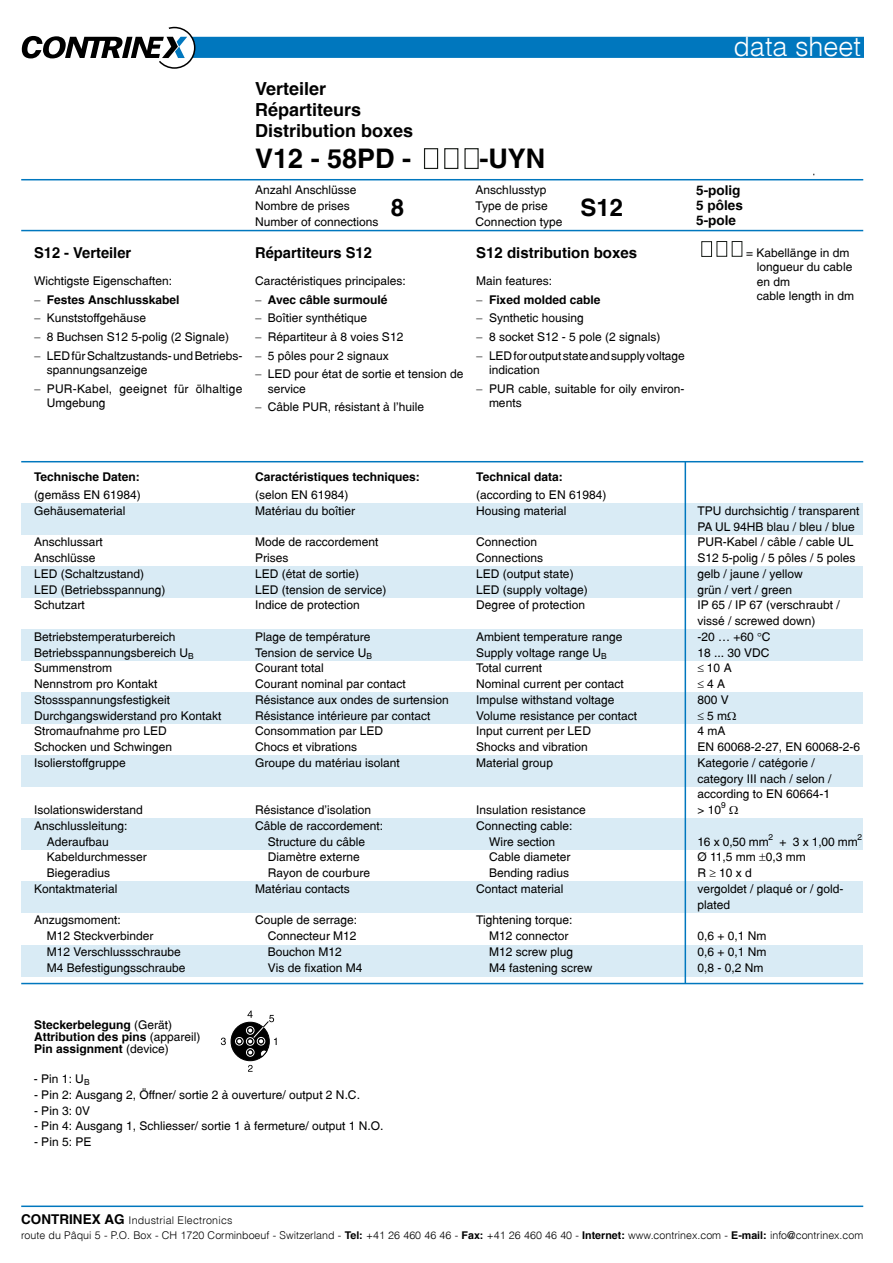
<style>
.page{position:relative;width:893px;height:1263px;background:#fff}
.page>*{position:absolute;margin:0;border:0;box-sizing:border-box;transform-origin:0 0}
.t1{font:700 27px "Switzerland";color:#000}
.t2{font:27px "Switzerland Light Plain";color:#fff}
.t3{font:700 24px "Switzerland";color:#000}
.t4{font:700 18px/21px "Switzerland";color:#000}
.t5{font:700 15px "Switzerland";color:#000}
.t6{font:700 13.5px/15px "Switzerland";color:#000}
.t7{font:12px/15.8px "Switzerland Plain";color:#000}
.t8{font:700 12px/12px "Switzerland";color:#000}
.t9{font:12px/18.6px "Switzerland Plain";letter-spacing:.02em;color:#000}
.t10{font:10.65px/14.4px "Switzerland Light Plain";color:#000}
.t11{font:8.4px "Switzerland Plain";color:#000}
.s1{font-family:"Switzerland Plain";font-weight:400}
.s2{font-family:"Switzerland";font-weight:700;font-size:13.5px}
.s3{font-family:"Switzerland";font-weight:700}
</style>
<div class="page">
<hr style="left:21px;top:1205px;width:842px;height:2px;background:#0077be">
<hr style="left:21px;top:179px;width:842px;height:1px;background:#0077be">
<hr style="left:21px;top:230px;width:842px;height:1px;background:#0077be">
<hr style="left:21px;top:461px;width:842px;height:1px;background:#0077be">
<div style="left:21px;top:567px;width:842px;height:31px;background:#d9ebf5"></div>
<div style="left:21px;top:504px;width:842px;height:31px;background:#d9ebf5"></div>
<div style="left:21px;top:756px;width:842px;height:31px;background:#d9ebf5"></div>
<div style="left:21px;top:819px;width:842px;height:31px;background:#d9ebf5"></div>
<div style="left:21px;top:882px;width:842px;height:31px;background:#d9ebf5"></div>
<div style="left:21px;top:630px;width:842px;height:31px;background:#d9ebf5"></div>
<div style="left:21px;top:693px;width:842px;height:31px;background:#d9ebf5"></div>
<div style="left:21px;top:945px;width:842px;height:31px;background:#d9ebf5"></div>
<hr style="left:685px;top:461px;width:1px;height:523px;background:#0077be">
<hr style="left:21px;top:983px;width:842px;height:1px;background:#0077be">
<svg style="left:22px;top:27px;width:841px;height:42px"></svg>
<div style="left:231px;top:1022px;width:38px;height:39px;background:#000;border-radius:50%"></div>
<div style="left:231px;top:1022px;width:39px;height:39px;border:1px solid #000;border-radius:50%"></div>
<svg style="left:221px;top:1037px;width:5px;height:8px"></svg>
<svg style="left:248px;top:1065px;width:5px;height:7px"></svg>
<div style="left:235px;top:1037px;width:8px;height:8px;border:1px solid #fff;border-radius:50%"></div>
<svg style="left:237px;top:1010px;width:40px;height:47px"></svg>
<div style="left:701px;top:241px;width:11px;height:16px;border:1px solid #181c18"></div>
<div style="left:716px;top:241px;width:11px;height:16px;border:1px solid #181c18"></div>
<div style="left:732px;top:241px;width:10px;height:16px;border:1px solid #181c18"></div>
<div style="left:424px;top:148px;width:14px;height:21px;border:1px solid #181c18"></div>
<div style="left:444px;top:148px;width:14px;height:21px;border:1px solid #181c18"></div>
<div style="left:464px;top:148px;width:15px;height:21px;border:1px solid #181c18"></div>
<h3 class="t4" style="left:255px;top:78px;width:160px">Verteiler<br>Répartiteurs<br>Distribution boxes</h3>
<h1 class="t1" style="left:255px;top:143px;width:158px">V12 - 58PD -</h1>
<h1 class="t1" style="left:479px;top:143px;width:68px">-UYN</h1>
<p class="t7" style="left:255px;top:182px;width:103px">Anzahl Anschlüsse</p>
<p class="t7" style="left:476px;top:182px;width:72px">Anschlusstyp</p>
<p class="t7" style="left:255px;top:198px;width:96px">Nombre de prises</p>
<p class="t7" style="left:476px;top:198px;width:74px">Type de prise</p>
<p class="t7" style="left:255px;top:213px;width:125px">Number of connections</p>
<p class="t7" style="left:476px;top:213px;width:88px">Connection type</p>
<h2 class="t3" style="left:391px;top:193px;width:15px">8</h2>
<h2 class="t3" style="left:580px;top:193px;width:44px">S12</h2>
<p class="t5" style="left:34px;top:244px;width:99px">S12 - Verteiler</p>
<p class="t5" style="left:255px;top:244px;width:118px">Répartiteurs S12</p>
<p class="t5" style="left:476px;top:244px;width:162px">S12 distribution boxes</p>
<p class="t7" style="left:34px;top:273px;width:140px">Wichtigste Eigenschaften:</p>
<p class="t8" style="left:34px;top:293px;width:147px">− Festes Anschlusskabel</p>
<p class="t7" style="left:34px;top:309px;width:210px;line-height:18.6px">− Kunststoffgehäuse<br>− 8 Buchsen S12 5-polig (2 Signale)<br>− LED für Schaltzustands- und Betriebs-</p>
<p class="t9" style="left:34px;top:360px;width:210px;text-indent:13px">spannungsanzeige<br>− PUR-Kabel, geeignet für ölhaltige</p>
<p class="t7" style="left:47px;top:395px;width:60px">Umgebung</p>
<p class="t7" style="left:255px;top:273px;width:152px">Caractéristiques principales:</p>
<p class="t8" style="left:255px;top:293px;width:134px">− Avec câble surmoulé</p>
<p class="t7" style="left:255px;top:309px;width:210px;line-height:18.6px">− Boîtier synthétique<br>− Répartiteur à 8 voies S12<br>− 5 pôles pour 2 signaux<br>− LED pour état de sortie et tension de</p>
<p class="t7" style="left:255px;top:379px;width:170px;line-height:18.6px;text-indent:13px">service<br>− Câble PUR, résistant à l'huile</p>
<p class="t7" style="left:476px;top:273px;width:78px">Main features:</p>
<p class="t8" style="left:476px;top:293px;width:126px">− Fixed molded cable</p>
<p class="t7" style="left:476px;top:309px;width:210px;line-height:18.6px">− Synthetic housing<br>− 8 socket S12 - 5 pole (2 signals)<br>− LED for output state and supply voltage</p>
<p class="t7" style="left:476px;top:360px;width:209px;line-height:18.6px;text-indent:13px">indication<br>− PUR cable, suitable for oily environ-</p>
<p class="t7" style="left:489px;top:395px;width:34px">ments</p>
<h1 class="t2" style="left:733px;top:29px;width:129px">data sheet</h1>
<p class="t6" style="left:696px;top:183px;width:48px">5-polig<br>5 pôles<br>5-pole</p>
<p class="t7" style="left:757px;top:245px;width:99px;line-height:14.4px;text-indent:-11px">= Kabellänge in dm longueur du cable en dm<br>cable length in dm</p>
<p class="t8" style="left:34px;top:471px;width:107px">Technische Daten:</p>
<p class="t7" style="left:34px;top:487px;width:108px">(gemäss EN 61984)<br>Gehäusematerial</p>
<p class="t7" style="left:34px;top:534px;width:133px">Anschlussart<br>Anschlüsse<br>LED (Schaltzustand)<br>LED (Betriebsspannung)<br>Schutzart</p>
<p class="t7" style="left:34px;top:629px;width:189px">Betriebstemperaturbereich<br>Betriebsspannungsbereich U<sub>B<br></sub>Summenstrom<br>Nennstrom pro Kontakt<br>Stossspannungsfestigkeit<br>Durchgangswiderstand pro Kontakt<br>Stromaufnahme pro LED<br>Schocken und Schwingen<br>Isolierstoffgruppe</p>
<p class="t7" style="left:34px;top:802px;width:110px">Isolationswiderstand</p>
<p class="t7" style="left:34px;top:818px;width:95px">Anschlussleitung:</p>
<p class="t7" style="left:47px;top:833px;width:64px">Aderaufbau</p>
<p class="t7" style="left:47px;top:849px;width:102px">Kabeldurchmesser</p>
<p class="t7" style="left:47px;top:865px;width:65px">Biegeradius</p>
<p class="t7" style="left:34px;top:881px;width:85px">Kontaktmaterial</p>
<p class="t7" style="left:47px;top:912px;width:140px;text-indent:-13px">Anzugsmoment:<br>M12 Steckverbinder<br>M12 Verschlussschraube<br>M4 Befestigungsschraube</p>
<p class="t8" style="left:34px;top:1019px;width:168px">Steckerbelegung <span class="s1">(Gerät)<br></span>Attribution des pins <span class="s1">(appareil)<br></span>Pin assignment <span class="s1">(device)</span></p>
<p class="t8" style="left:255px;top:471px;width:166px">Caractéristiques techniques:</p>
<p class="t7" style="left:255px;top:487px;width:102px">(selon EN 61984)<br>Matériau du boîtier</p>
<p class="t7" style="left:255px;top:534px;width:133px">Mode de raccordement<br>Prises<br>LED (état de sortie)<br>LED (tension de service)<br>Indice de protection</p>
<p class="t7" style="left:255px;top:629px;width:195px">Plage de température<br>Tension de service U<sub>B<br></sub>Courant total<br>Courant nominal par contact<br>Résistance aux ondes de surtension<br>Résistance intérieure par contact<br>Consommation par LED<br>Chocs et vibrations<br>Groupe du matériau isolant</p>
<p class="t7" style="left:255px;top:802px;width:118px">Résistance d'isolation</p>
<p class="t7" style="left:255px;top:818px;width:130px">Câble de raccordement:</p>
<p class="t7" style="left:268px;top:833px;width:99px">Structure du câble</p>
<p class="t7" style="left:268px;top:849px;width:94px">Diamètre externe</p>
<p class="t7" style="left:268px;top:865px;width:104px">Rayon de courbure</p>
<p class="t7" style="left:255px;top:881px;width:96px">Matériau contacts</p>
<p class="t7" style="left:268px;top:912px;width:96px;text-indent:-13px">Couple de serrage:<br>Connecteur M12<br>Bouchon M12<br>Vis de fixation M4</p>
<p class="t7" style="left:34px;top:1071px;width:57px">- Pin 1: U<sub>B</sub></p>
<p class="t7" style="left:34px;top:1086px;width:327px">- Pin 2: Ausgang 2, Öffner/ sortie 2 à ouverture/ output 2 N.C.</p>
<p class="t7" style="left:34px;top:1102px;width:58px">- Pin 3: 0V</p>
<p class="t7" style="left:34px;top:1118px;width:351px">- Pin 4: Ausgang 1, Schliesser/ sortie 1 à fermeture/ output 1 N.O.</p>
<p class="t7" style="left:34px;top:1134px;width:59px">- Pin 5: PE</p>
<p class="t8" style="left:476px;top:471px;width:88px">Technical data:</p>
<p class="t7" style="left:476px;top:487px;width:132px">(according to EN 61984)<br>Housing material</p>
<p class="t7" style="left:476px;top:534px;width:113px">Connection<br>Connections<br>LED (output state)<br>LED (supply voltage)<br>Degree of protection</p>
<p class="t7" style="left:476px;top:629px;width:162px">Ambient temperature range<br>Supply voltage range U<sub>B<br></sub>Total current<br>Nominal current per contact<br>Impulse withstand voltage<br>Volume resistance per contact<br>Input current per LED<br>Shocks and vibration<br>Material group</p>
<p class="t7" style="left:476px;top:802px;width:111px">Insulation resistance</p>
<p class="t7" style="left:476px;top:818px;width:98px">Connecting cable:</p>
<p class="t7" style="left:489px;top:833px;width:68px">Wire section</p>
<p class="t7" style="left:489px;top:849px;width:83px">Cable diameter</p>
<p class="t7" style="left:489px;top:865px;width:82px">Bending radius</p>
<p class="t7" style="left:476px;top:881px;width:89px">Contact material</p>
<p class="t7" style="left:489px;top:912px;width:105px;text-indent:-13px">Tightening torque:<br>M12 connector<br>M12 screw plug<br>M4 fastening screw</p>
<p class="t7" style="left:697px;top:503px;width:164px">TPU durchsichtig / transparent<br>PA UL 94HB blau / bleu / blue<br>PUR-Kabel / câble / cable UL<br>S12 5-polig / 5 pôles / 5 poles gelb / jaune / yellow<br>grün / vert / green<br>IP 65 / IP 67 (verschraubt / vissé / screwed down)<br>-20 … +60 C<br>18 ... 30 VDC<br>≤ 10 A<br>≤ 4 A<br>800 V<br>≤ 5 m<br>4 mA<br>EN 60068-2-27, EN 60068-2-6<br>Kategorie / catégorie / category III nach / selon / according to EN 60664-1<br>&gt; 10</p>
<p class="t11" style="left:721px;top:800px;width:6px">9</p>
<p class="t7" style="left:697px;top:833px;width:73px">16 x 0,50 mm</p>
<p class="t11" style="left:769px;top:832px;width:6px">2</p>
<p class="t11" style="left:858px;top:832px;width:6px">2</p>
<p class="t7" style="left:780px;top:833px;width:80px">+ 3 x 1,00 mm</p>
<p class="t7" style="left:697px;top:849px;width:148px">Ø 11,5 mm 0,3 mm<br>R ≥ 10 x d<br>vergoldet / plaqué or / gold&shy;plated</p>
<p class="t7" style="left:697px;top:928px;width:71px;text-align:justify">0,6 + 0,1 Nm 0,6 + 0,1 Nm 0,8 - 0,2 Nm</p>
<p class="t10" style="left:21px;top:1213px;width:843px"><span class="s2">CONTRINEX AG</span> Industrial Electronics<br>route du Pâqui 5 - P.O. Box - CH 1720 Corminboeuf - Switzerland - <span class="s3">Tel:</span> +41 26 460 46 46 - <span class="s3">Fax:</span> +41 26 460 46 40 - <span class="s3">Internet:</span> www.contrinex.com - <span class="s3">E-mail:</span> info@contrinex.com</p>
</div>
